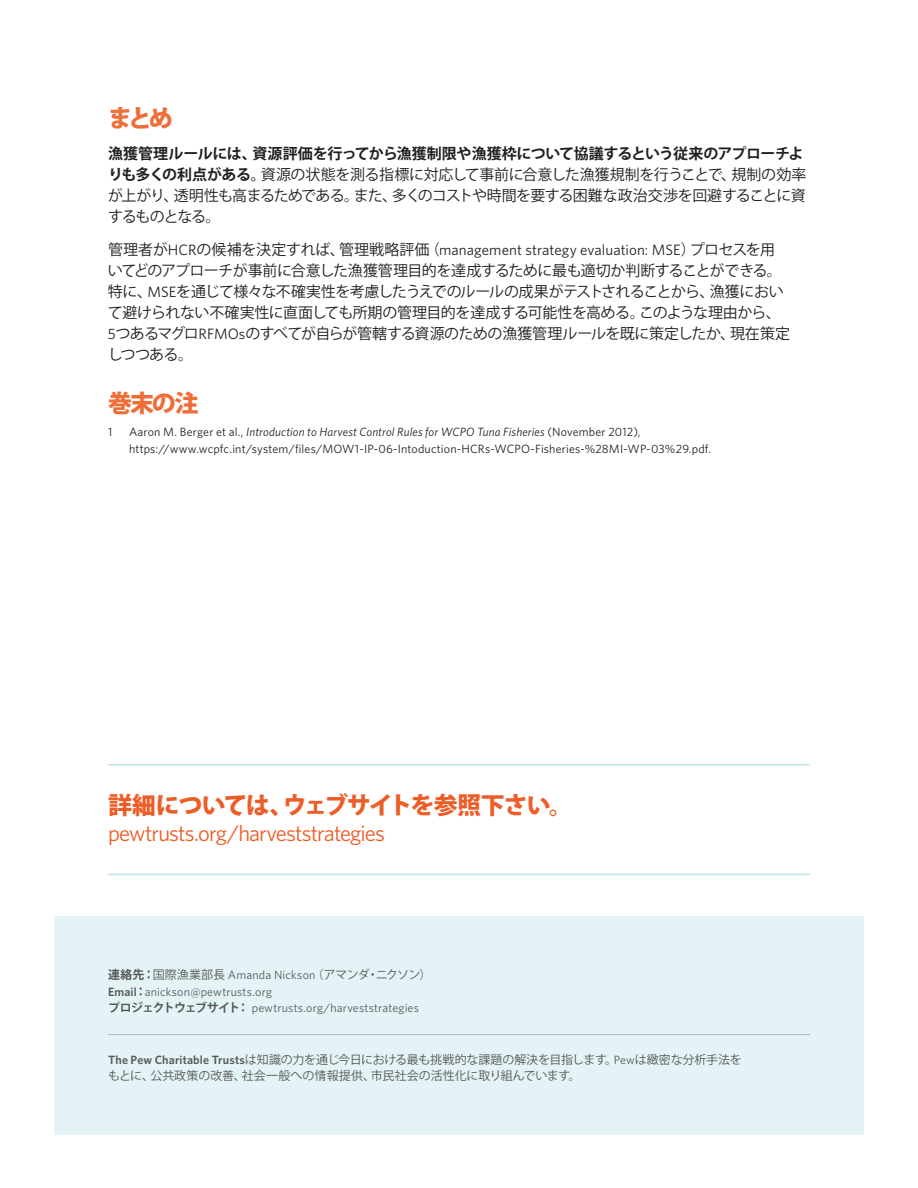
<style>
.page{position:relative;width:918px;height:1188px;background:#fff}
.page>*{position:absolute;margin:0;border:0;box-sizing:border-box;transform-origin:0 0}
.t1{font:800 24px "Koz Go Pro";letter-spacing:-.05em;color:#ed5d28}
.t2{font:800 24px "Koz Go Pro";letter-spacing:-.09em;color:#ee6e38}
.t3{font:22.5px "Whitney";letter-spacing:-.04em;color:#ed5d28}
.t4{font:15px/21px "Koz Go Pro";letter-spacing:-.035em;color:#231f20}
.t5{font:15px "Whitney";letter-spacing:.005em;color:#231f20}
.t6{font:12px/16.5px "Whitney";letter-spacing:.015em;color:#231f20}
.t7{font:12px/16.5px "Koz Go Pro";letter-spacing:-.01em;color:#57585a}
.t8{font:12px/16.5px "Whitney";letter-spacing:.015em;color:#57585a}
.s1{font-weight:700}
.s2{font-family:"Koz Go Pro"}
.s3{font-family:"Whitney"}
.s4{font-style:italic}
.s5{font-weight:600}
.s6{font-family:"Koz Go Pro";font-weight:700}
.s7{font-family:"Whitney";font-weight:600}
</style>
<div class="page">
<div style="left:54px;top:916px;width:810px;height:218px;background:#e4f4f6"></div>
<hr style="left:108px;top:764px;width:702px;height:1px;background:#bfe5e9">
<hr style="left:108px;top:874px;width:702px;height:1px;background:#bfe5e9">
<hr style="left:108px;top:1034px;width:702px;height:1px;background:#231f20">
<h1 class="t2" style="left:108px;top:103px;width:66px">まとめ</h1>
<p class="t4" style="left:108px;top:143px;width:700px"><span class="s1">漁獲管理ルールには、資源評価を行ってから漁獲制限や漁獲枠について協議するという従来のアプローチよりも多くの利点がある。</span>資源の状態を測る指標に対応して事前に合意した漁獲規制を行うことで、規制の効率が上がり、透明性も高まるためである。また、多くのコストや時間を要する困難な政治交渉を回避することに資するものとなる。</p>
<p class="t5" style="left:108px;top:240px;width:669px"><span class="s2">管理者が</span>HCR<span class="s2">の候補を決定すれば、管理戦略評価（</span>management strategy evaluation: MSE<span class="s2">）プロセスを用</span></p>
<p class="t4" style="left:108px;top:260px;width:684px">いてどのアプローチが事前に合意した漁獲管理目的を達成するために最も適切か判断することができる。特に、<span class="s3">MSE</span>を通じて様々な不確実性を考慮したうえでのルールの成果がテストされることから、漁獲において避けられない不確実性に直面しても所期の管理目的を達成する可能性を高める。このような理由から、<span class="s3">5</span>つあるマグロ<span class="s3">RFMOs</span>のすべてが自らが管轄する資源のための漁獲管理ルールを既に策定したか、現在策定しつつある。</p>
<h1 class="t2" style="left:108px;top:388px;width:92px">巻末の注</h1>
<p class="t6" style="left:108px;top:424px;width:6px">1</p>
<p class="t6" style="left:129px;top:424px;width:584px">Aaron M. Berger et al., <span class="s4">Introduction to Harvest Control Rules for WCPO Tuna Fisheries</span> (November 2012), https://www.wcpfc.int/system/files/MOW1-IP-06-Intoduction-HCRs-WCPO-Fisheries-%28MI-WP-03%29.pdf.</p>
<h1 class="t1" style="left:108px;top:790px;width:466px">詳細については、ウェブサイトを参照下さい。</h1>
<h2 class="t3" style="left:108px;top:818px;width:278px">pewtrusts.org/harveststrategies</h2>
<p class="t7" style="left:108px;top:967px;width:325px"><span class="s1">連絡先：</span>国際漁業部長 <span class="s3">Amanda Nickson</span>（アマンダ・ニクソン）</p>
<p class="t8" style="left:108px;top:983px;width:312px"><span class="s5">Email</span><span class="s6">：</span>anickson@pewtrusts.org<br><span class="s6">プロジェクトウェブサイト：</span> pewtrusts.org/harveststrategies</p>
<p class="t7" style="left:108px;top:1052px;width:635px"><span class="s7">The Pew Charitable Trusts</span>は知識の力を通じ今日における最も挑戦的な課題の解決を目指します。<span class="s3">Pew</span>は緻密な分析手法をもとに、公共政策の改善、社会一般への情報提供、市民社会の活性化に取り組んでいます。</p>
</div>
